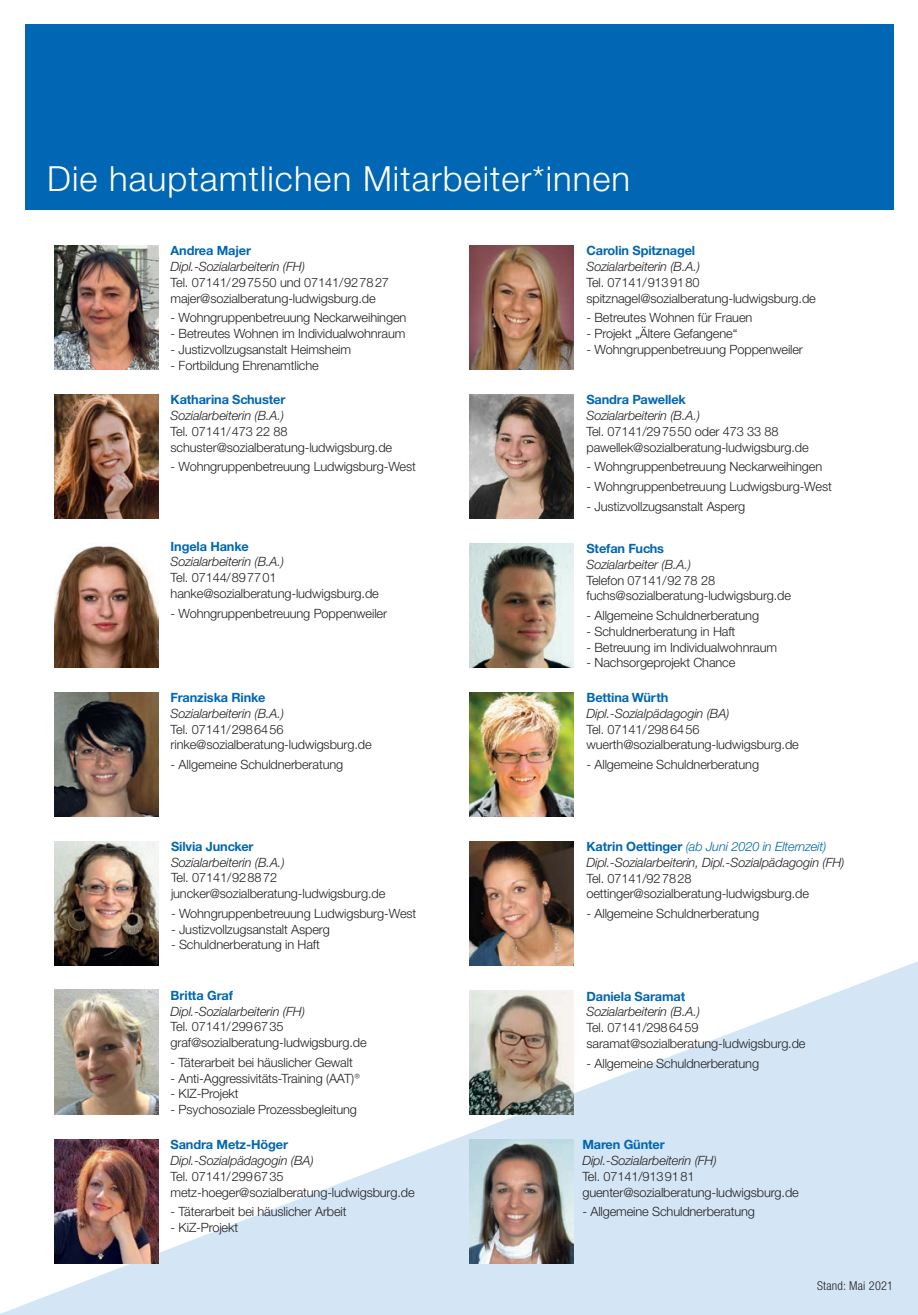
<style>
.page{position:relative;width:918px;height:1315px;background:#fff}
.page>*{position:absolute;margin:0;border:0;box-sizing:border-box;transform-origin:0 0}
.t1{font:300 34.65px "Helvetica Neue CE";letter-spacing:.03em;color:#fff}
.t2{font:300 12.78px/15.8px "Helvetica Neue CE";letter-spacing:-.01em;color:#231f20}
.t3{font:italic 300 12.78px/15.8px "Helvetica Neue CE";letter-spacing:-.01em;color:#231f20}
.t4{font:700 12.78px "Helvetica Neue CE";letter-spacing:-.01em;color:#0166b3}
.t5{font:300 condensed 12.25px "Helvetica Neue";letter-spacing:.02em;color:#231f20}
.s1{font-weight:700;font-style:normal;color:#0166b3}
.s2{color:#0166b3}
</style>
<div class="page">
<svg style="left:0;top:961px;width:918px;height:354px;fill:#d4e6f6"></svg>
<div style="left:25px;top:25px;width:868px;height:185px;background:#0166b3"></div>
<img style="left:55px;top:246px;width:104px;height:124px">
<img style="left:469px;top:246px;width:105px;height:124px">
<img style="left:55px;top:394px;width:104px;height:124px">
<img style="left:469px;top:692px;width:105px;height:124px">
<img style="left:55px;top:546px;width:104px;height:121px">
<img style="left:469px;top:841px;width:105px;height:124px">
<img style="left:469px;top:394px;width:105px;height:124px">
<img style="left:55px;top:692px;width:104px;height:124px">
<img style="left:55px;top:841px;width:104px;height:124px">
<img style="left:469px;top:543px;width:105px;height:124px">
<img style="left:55px;top:1139px;width:104px;height:124px">
<img style="left:469px;top:990px;width:105px;height:124px">
<img style="left:55px;top:990px;width:104px;height:124px">
<img style="left:469px;top:1139px;width:105px;height:124px">
<h1 class="t1" style="left:47px;top:158px;width:584px">Die hauptamtlichen Mitarbeiter*innen</h1>
<p class="t4" style="left:171px;top:243px;width:82px">Andrea Majer</p>
<p class="t3" style="left:171px;top:259px;width:136px">Dipl.-Sozialarbeiterin (FH)</p>
<p class="t2" style="left:171px;top:274px;width:220px">Tel. 07141/297550 und 07141/927827 majer@sozialberatung-ludwigsburg.de</p>
<p class="t2" style="left:171px;top:310px;width:237px">- Wohngruppenbetreuung Neckarweihingen</p>
<p class="t2" style="left:171px;top:326px;width:236px">- Betreutes Wohnen im Individualwohnraum</p>
<p class="t2" style="left:171px;top:341px;width:182px">- Justizvollzugsanstalt Heimsheim</p>
<p class="t2" style="left:171px;top:357px;width:150px">- Fortbildung Ehrenamtliche</p>
<p class="t4" style="left:171px;top:392px;width:116px">Katharina Schuster</p>
<p class="t3" style="left:171px;top:408px;width:115px">Sozialarbeiterin (B.A.)</p>
<p class="t2" style="left:171px;top:423px;width:223px">Tel. 07141/473 22 88 schuster@sozialberatung-ludwigsburg.de</p>
<p class="t2" style="left:171px;top:459px;width:247px">- Wohngruppenbetreuung Ludwigsburg-West</p>
<p class="t4" style="left:171px;top:538px;width:80px">Ingela Hanke</p>
<p class="t3" style="left:171px;top:554px;width:115px">Sozialarbeiterin (B.A.)</p>
<p class="t2" style="left:171px;top:570px;width:210px">Tel. 07144/897701 hanke@sozialberatung-ludwigsburg.de</p>
<p class="t2" style="left:171px;top:605px;width:218px">- Wohngruppenbetreuung Poppenweiler</p>
<p class="t4" style="left:171px;top:689px;width:96px">Franziska Rinke</p>
<p class="t3" style="left:171px;top:705px;width:115px">Sozialarbeiterin (B.A.)</p>
<p class="t2" style="left:171px;top:721px;width:203px">Tel. 07141/2986456 rinke@sozialberatung-ludwigsburg.de</p>
<p class="t2" style="left:171px;top:756px;width:174px">- Allgemeine Schuldnerberatung</p>
<p class="t4" style="left:171px;top:838px;width:84px">Silvia Juncker</p>
<p class="t3" style="left:171px;top:854px;width:115px">Sozialarbeiterin (B.A.)</p>
<p class="t2" style="left:171px;top:870px;width:216px">Tel. 07141/928872 juncker@sozialberatung-ludwigsburg.de</p>
<p class="t2" style="left:171px;top:905px;width:247px">- Wohngruppenbetreuung Ludwigsburg-West</p>
<p class="t2" style="left:171px;top:921px;width:160px">- Justizvollzugsanstalt Asperg</p>
<p class="t2" style="left:171px;top:937px;width:150px">- Schuldnerberatung in Haft</p>
<p class="t4" style="left:171px;top:987px;width:64px">Britta Graf</p>
<p class="t3" style="left:171px;top:1003px;width:136px">Dipl.-Sozialarbeiterin (FH)</p>
<p class="t2" style="left:171px;top:1019px;width:198px">Tel. 07141/2996735 graf@sozialberatung-ludwigsburg.de</p>
<p class="t2" style="left:171px;top:1054px;width:184px">- Täterarbeit bei häuslicher Gewalt</p>
<p class="t2" style="left:171px;top:1070px;width:193px">- Anti-Aggressivitäts-Training (AAT)®</p>
<p class="t2" style="left:171px;top:1086px;width:70px">- KIZ-Projekt</p>
<p class="t2" style="left:171px;top:1101px;width:188px">- Psychosoziale Prozessbegleitung</p>
<p class="t4" style="left:171px;top:1137px;width:119px">Sandra Metz-Höger</p>
<p class="t3" style="left:171px;top:1152px;width:145px">Dipl.-Sozialpädagogin (BA)</p>
<p class="t2" style="left:171px;top:1168px;width:246px">Tel. 07141/2996735 metz-hoeger@sozialberatung-ludwigsburg.de</p>
<p class="t2" style="left:171px;top:1204px;width:177px">- Täterarbeit bei häuslicher Arbeit</p>
<p class="t2" style="left:171px;top:1219px;width:69px">- KiZ-Projekt</p>
<p class="t4" style="left:586px;top:243px;width:110px">Carolin Spitznagel</p>
<p class="t3" style="left:586px;top:259px;width:115px">Sozialarbeiterin (B.A.)</p>
<p class="t2" style="left:586px;top:274px;width:231px">Tel. 07141/9139180 spitznagel@sozialberatung-ludwigsburg.de</p>
<p class="t2" style="left:586px;top:310px;width:167px">- Betreutes Wohnen für Frauen</p>
<p class="t2" style="left:586px;top:326px;width:152px">- Projekt „Ältere Gefangene“</p>
<p class="t2" style="left:586px;top:341px;width:218px">- Wohngruppenbetreuung Poppenweiler</p>
<p class="t4" style="left:586px;top:392px;width:101px">Sandra Pawellek</p>
<p class="t3" style="left:586px;top:408px;width:115px">Sozialarbeiterin (B.A.)</p>
<p class="t2" style="left:586px;top:423px;width:224px">Tel. 07141/297550 oder 473 33 88 pawellek@sozialberatung-ludwigsburg.de</p>
<p class="t2" style="left:586px;top:459px;width:237px">- Wohngruppenbetreuung Neckarweihingen</p>
<p class="t2" style="left:586px;top:478px;width:247px">- Wohngruppenbetreuung Ludwigsburg-West</p>
<p class="t2" style="left:586px;top:498px;width:160px">- Justizvollzugsanstalt Asperg</p>
<p class="t4" style="left:586px;top:541px;width:79px">Stefan Fuchs</p>
<p class="t3" style="left:586px;top:556px;width:106px">Sozialarbeiter (B.A.)</p>
<p class="t2" style="left:586px;top:572px;width:206px">Telefon 07141/92 78 28 fuchs@sozialberatung-ludwigsburg.de</p>
<p class="t2" style="left:586px;top:608px;width:174px">- Allgemeine Schuldnerberatung</p>
<p class="t2" style="left:586px;top:623px;width:150px">- Schuldnerberatung in Haft</p>
<p class="t2" style="left:586px;top:639px;width:192px">- Betreuung im Individualwohnraum</p>
<p class="t2" style="left:586px;top:655px;width:150px">- Nachsorgeprojekt Chance</p>
<p class="t4" style="left:586px;top:689px;width:83px">Bettina Würth</p>
<p class="t3" style="left:586px;top:705px;width:145px">Dipl.-Sozialpädagogin (BA)</p>
<p class="t2" style="left:586px;top:721px;width:214px">Tel. 07141/2986456 wuerth@sozialberatung-ludwigsburg.de</p>
<p class="t2" style="left:586px;top:756px;width:174px">- Allgemeine Schuldnerberatung</p>
<p class="t3" style="left:586px;top:838px;width:260px"><span class="s1">Katrin Oettinger</span> <span class="s2">(ab Juni 2020 in Elternzeit)<br></span>Dipl.-Sozialarbeiterin, Dipl.-Sozialpädagogin (FH)</p>
<p class="t2" style="left:586px;top:870px;width:224px">Tel. 07141/927828 oettinger@sozialberatung-ludwigsburg.de</p>
<p class="t2" style="left:586px;top:905px;width:174px">- Allgemeine Schuldnerberatung</p>
<p class="t4" style="left:586px;top:988px;width:100px">Daniela Saramat</p>
<p class="t3" style="left:586px;top:1004px;width:115px">Sozialarbeiterin (B.A.)</p>
<p class="t2" style="left:586px;top:1019px;width:221px">Tel. 07141/2986459 saramat@sozialberatung-ludwigsburg.de</p>
<p class="t2" style="left:586px;top:1055px;width:174px">- Allgemeine Schuldnerberatung</p>
<p class="t4" style="left:582px;top:1137px;width:84px">Maren Günter</p>
<p class="t3" style="left:582px;top:1152px;width:136px">Dipl.-Sozialarbeiterin (FH)</p>
<p class="t2" style="left:582px;top:1168px;width:218px">Tel. 07141/9139181 guenter@sozialberatung-ludwigsburg.de</p>
<p class="t2" style="left:582px;top:1204px;width:174px">- Allgemeine Schuldnerberatung</p>
<p class="t5" style="left:817px;top:1278px;width:78px">Stand: Mai 2021</p>
</div>
